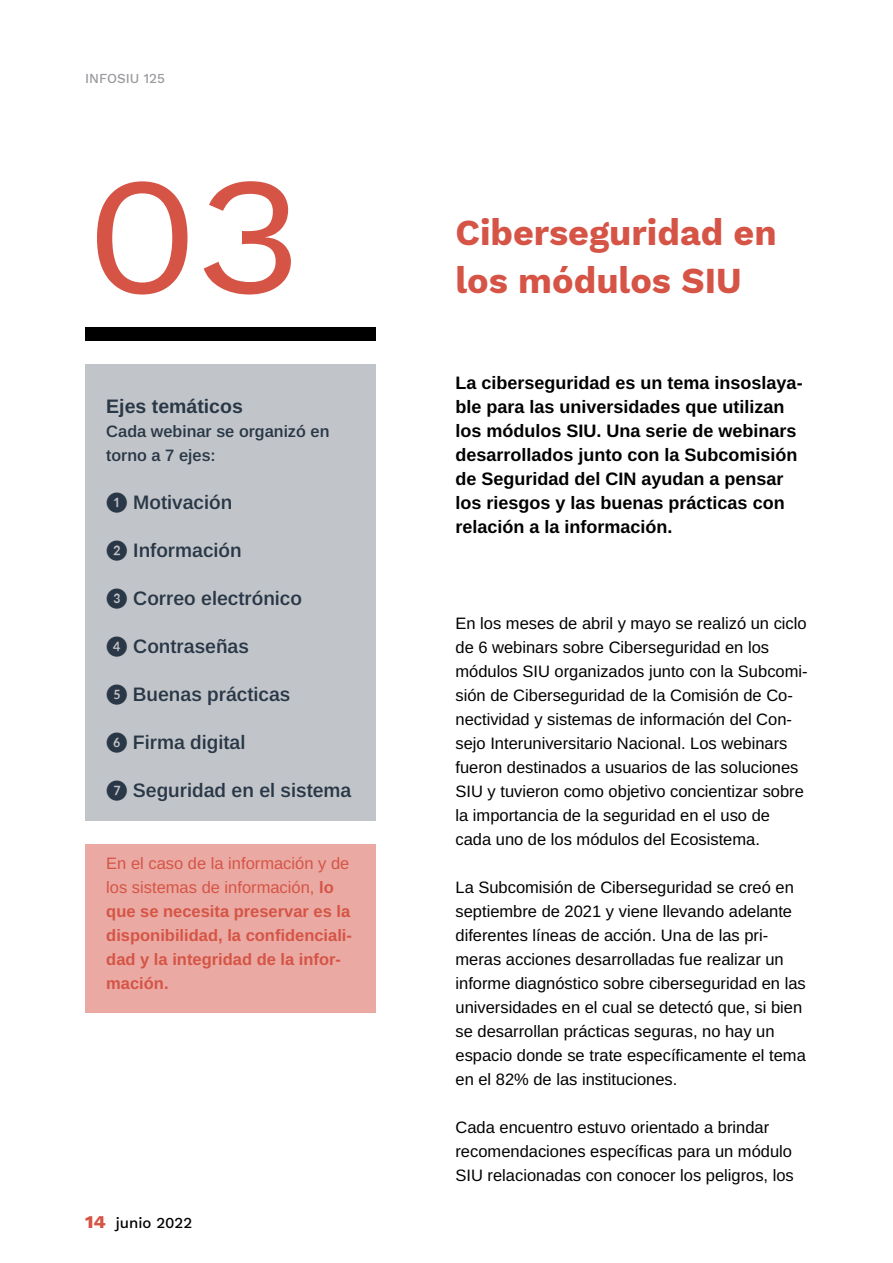
<style>
.page{position:relative;width:893px;height:1263px;background:#fff}
.page>*{position:absolute;margin:0;border:0;box-sizing:border-box;transform-origin:0 0}
.t1{font:166.35px "Work Sans";color:#d55446;scale:1.11 1}
.t2{font:700 36px "Work Sans";color:#d55446}
.t3{font:600 19.5px "Arimo";color:#293747}
.t4{font:700 19.5px "Arimo";color:#293747}
.t5{font:700 18px/24px "Arimo";color:#000}
.t6{font:16.5px/24px "Arimo";color:#000}
.t7{font:700 16.5px/24px "Arimo";color:#d55446}
.t8{font:600 16.5px/24px "Arimo";color:#293747}
.t9{font:500 15px "Work Sans";color:#000}
.t10{font:500 13.5px "Work Sans";color:#9a999f}
.s1{font-family:"Lato";font-weight:400}
.s2{font-weight:400}
.s3{font-weight:700;font-size:21px;color:#d55446}
</style>
<div class="page">
<div style="left:85px;top:328px;width:291px;height:13px;background:#000"></div>
<div style="left:85px;top:365px;width:291px;height:456px;background:#c1c5c9"></div>
<div style="left:85px;top:845px;width:291px;height:168px;background:#eaa9a2"></div>
<p class="t10" style="left:85px;top:68px;width:81px">INFOSIU 125</p>
<h1 class="t1" style="left:85px;top:110px;width:198px">03</h1>
<p class="t4" style="left:106px;top:392px;width:138px">Ejes temáticos</p>
<p class="t8" style="left:106px;top:419px;width:225px">Cada webinar se organizó en torno a 7 ejes:</p>
<p class="t3" style="left:106px;top:488px;width:127px"><span class="s1">❶</span> Motivación</p>
<p class="t3" style="left:106px;top:536px;width:137px"><span class="s1">❷</span> Información</p>
<p class="t3" style="left:106px;top:584px;width:197px"><span class="s1">❸</span> Correo electrónico</p>
<p class="t3" style="left:106px;top:633px;width:144px"><span class="s1">❹</span> Contraseñas</p>
<p class="t3" style="left:106px;top:681px;width:186px"><span class="s1">❺</span> Buenas prácticas</p>
<p class="t3" style="left:106px;top:729px;width:141px"><span class="s1">❻</span> Firma digital</p>
<p class="t3" style="left:106px;top:777px;width:247px"><span class="s1">❼</span> Seguridad en el sistema</p>
<p class="t7" style="left:106px;top:851px;width:247px"><span class="s2">En el caso de la información y de los sistemas de información,</span> lo que se necesita preservar es la disponibilidad, la confidenciali&shy;dad y la integridad de la infor&shy;mación.</p>
<p class="t9" style="left:85px;top:1212px;width:109px"><span class="s3">14</span> junio 2022</p>
<h2 class="t2" style="left:455px;top:205px;width:323px">Ciberseguridad en</h2>
<h2 class="t2" style="left:455px;top:253px;width:288px">los módulos SIU</h2>
<p class="t5" style="left:455px;top:371px;width:349px">La ciberseguridad es un tema insoslaya&shy;ble para las universidades que utilizan los módulos SIU. Una serie de webinars desarrollados junto con la Subcomisión de Seguridad del CIN ayudan a pensar los riesgos y las buenas prácticas con relación a la información.</p>
<p class="t6" style="left:455px;top:611px;width:354px">En los meses de abril y mayo se realizó un ciclo de 6 webinars sobre Ciberseguridad en los módulos SIU organizados junto con la Subcomi&shy;sión de Ciberseguridad de la Comisión de Co&shy;nectividad y sistemas de información del Con&shy;sejo Interuniversitario Nacional. Los webinars fueron destinados a usuarios de las soluciones SIU y tuvieron como objetivo concientizar sobre la importancia de la seguridad en el uso de cada uno de los módulos del Ecosistema.</p>
<p class="t6" style="left:455px;top:876px;width:352px">La Subcomisión de Ciberseguridad se creó en septiembre de 2021 y viene llevando adelante diferentes líneas de acción. Una de las pri&shy;meras acciones desarrolladas fue realizar un informe diagnóstico sobre ciberseguridad en las universidades en el cual se detectó que, si bien se desarrollan prácticas seguras, no hay un espacio donde se trate específicamente el tema en el 82% de las instituciones.</p>
<p class="t6" style="left:455px;top:1116px;width:340px">Cada encuentro estuvo orientado a brindar recomendaciones específicas para un módulo<br>SIU relacionadas con conocer los peligros, los</p>
</div>
